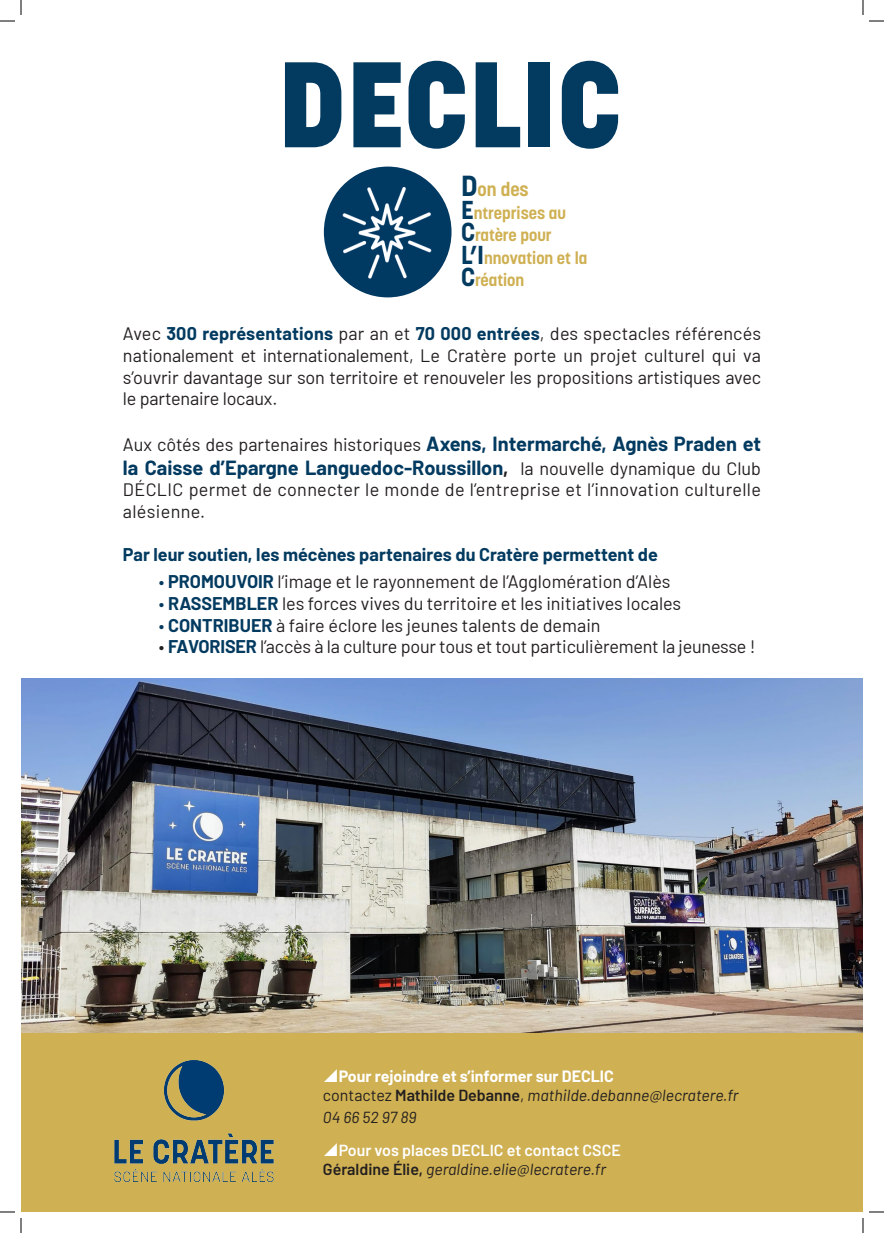
<style>
.page{position:relative;width:884px;height:1233px;background:#fff}
.page>*{position:absolute;margin:0;border:0;box-sizing:border-box;transform-origin:0 0}
.t1{font:800 120.3px "Korolev";color:#033a60}
.t2{font:700 20px "Barlow";color:#033a60}
.t3{font:700 18.8px "Korolev";color:#cfb052}
.t4{font:18px/21.6px "Barlow";color:#231f20;text-align:justify}
.t5{font:18px/21.6px "Barlow";letter-spacing:.02em;color:#231f20}
.t6{font:700 18px "Barlow";color:#033a60}
.t7{font:700 16.8px "Korolev";color:#cfb052}
.t8{font:italic 16px "Barlow";color:#231f20}
.t9{font:700 16px "Barlow";color:#fff}
.t10{font:600 16px "Barlow";color:#fff}
.s1{font-size:28.8px;color:#033a60}
.s2{font-size:25.7px;color:#033a60}
.s3{font-weight:700;color:#033a60}
.s4{font-weight:700;font-size:20px;color:#033a60}
.s5{color:#231f20}
.s6{font-weight:400;font-size:18px;color:#231f20}
.s7{color:#033a60}
.s8{font-style:normal}
.s9{font-weight:600;font-style:normal}
</style>
<div class="page">
<img style="left:324px;top:167px;width:127px;height:130px">
<div style="left:21px;top:1032px;width:842px;height:180px;background:#cfb052"></div>
<img style="left:114px;top:1060px;width:160px;height:123px">
<img style="left:21px;top:678px;width:842px;height:354px">
<svg style="left:0;top:1211px;width:15px;height:1px"></svg>
<svg style="left:869px;top:1211px;width:15px;height:1px"></svg>
<svg style="left:0;top:0;width:22px;height:22px"></svg>
<svg style="left:20px;top:1218px;width:2px;height:15px"></svg>
<svg style="left:862px;top:0;width:22px;height:22px"></svg>
<svg style="left:862px;top:1218px;width:2px;height:15px"></svg>
<p class="t1" style="left:278px;top:29px;width:345px">DECLIC</p>
<p class="t3" style="left:461px;top:178px;width:69px"><span class="s1">D</span>on des</p>
<p class="t7" style="left:461px;top:202px;width:106px"><span class="s2">E</span>ntreprises au</p>
<p class="t7" style="left:461px;top:225px;width:92px"><span class="s2">C</span>ratère pour</p>
<p class="t7" style="left:461px;top:247px;width:128px"><span class="s2">L’I</span>nnovation et la</p>
<p class="t7" style="left:461px;top:269px;width:65px"><span class="s2">C</span>réation</p>
<p class="t4" style="left:123px;top:322px;width:640px">Avec <span class="s3">300 représentations</span> par an et <span class="s3">70 000 entrées</span>, des spectacles référencés nationalement et internationalement, Le Cratère porte un projet culturel qui va s’ouvrir davantage sur son territoire et renouveler les propositions artistiques avec le partenaire locaux.</p>
<p class="t4" style="left:123px;top:432px;width:640px">Aux côtés des partenaires historiques <span class="s4">Axens, Intermarché, Agnès Praden et</span></p>
<p class="t2" style="left:123px;top:453px;width:640px">la Caisse d’Epargne Languedoc-Roussillon<span class="s5">,</span> <span class="s6">la nouvelle dynamique du Club</span></p>
<p class="t5" style="left:123px;top:478px;width:640px">DÉCLIC permet de connecter le monde de l’entreprise et l’innovation culturelle alésienne.</p>
<p class="t6" style="left:123px;top:541px;width:536px">Par leur soutien, les mécènes partenaires du Cratère permettent de</p>
<p class="t4" style="left:159px;top:570px;width:513px"><span class="s7">•</span> <span class="s3">PROMOUVOIR</span> l’image et le rayonnement de l’Agglomération d’Alès</p>
<p class="t4" style="left:159px;top:591px;width:524px"><span class="s7">•</span> <span class="s3">RASSEMBLER</span> les forces vives du territoire et les initiatives locales</p>
<p class="t4" style="left:159px;top:613px;width:443px"><span class="s7">•</span> <span class="s3">CONTRIBUER</span> à faire éclore les jeunes talents de demain</p>
<p class="t4" style="left:159px;top:634px;width:598px">• <span class="s3">FAVORISER</span> l’accès à la culture pour tous et tout particulièrement la jeunesse !</p>
<p class="t9" style="left:339px;top:1064px;width:277px">Pour rejoindre et s’informer sur DECLIC</p>
<p class="t8" style="left:323px;top:1084px;width:417px"><span class="s8">contactez</span> <span class="s9">Mathilde Debanne</span><span class="s8">,</span> mathilde.debanne@lecratere.fr</p>
<p class="t8" style="left:323px;top:1105px;width:95px">04 66 52 97 89</p>
<p class="t10" style="left:339px;top:1138px;width:284px">Pour vos places DECLIC et contact CSCE</p>
<p class="t8" style="left:323px;top:1157px;width:285px"><span class="s9">Géraldine Élie,</span> geraldine.elie@lecratere.fr</p>
</div>
